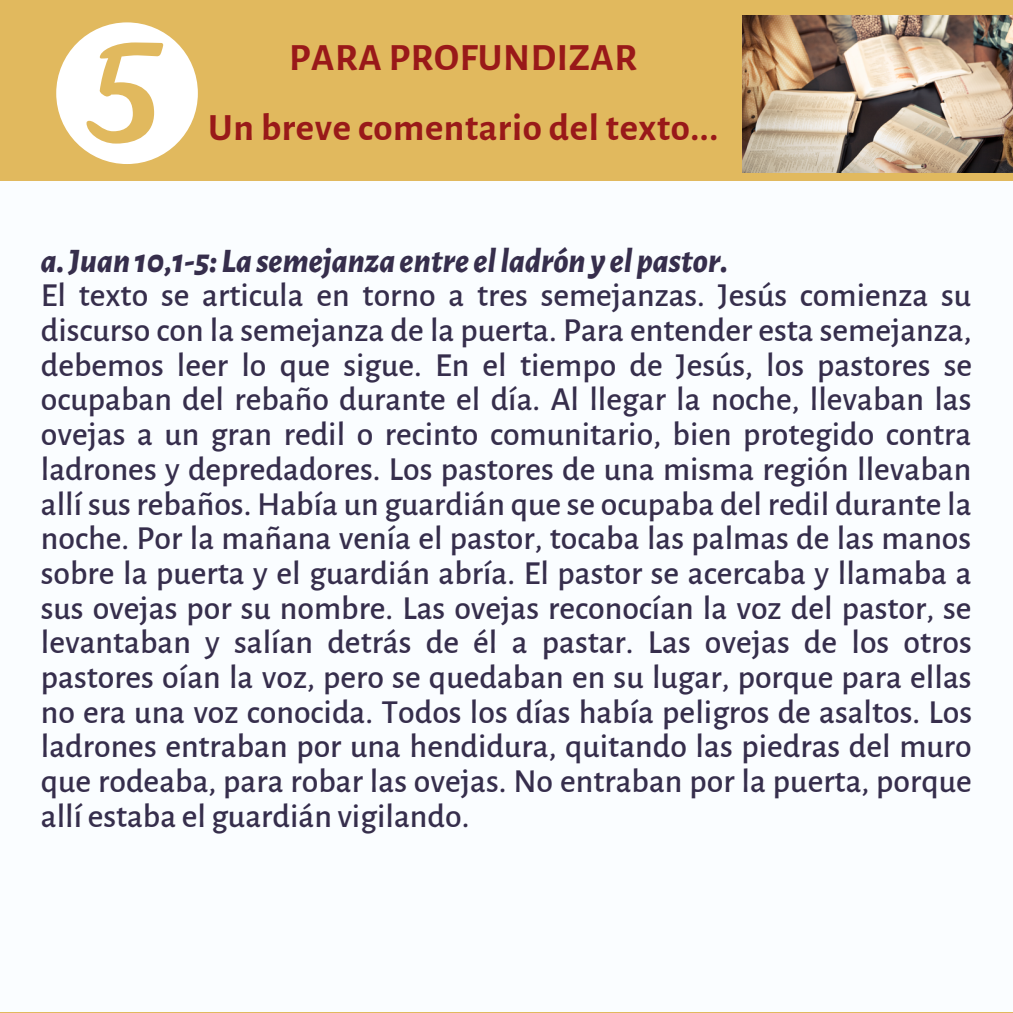
<style>
.page{position:relative;width:1013px;height:1013px;background:#fff}
.page>*{position:absolute;margin:0;border:0;box-sizing:border-box;transform-origin:0 0}
.t1{font:700 38.75px/70.2px "Alegreya Sans";letter-spacing:.015em;color:#991919;text-align:center}
.t2{font:500 33.75px/34.8px "Alegreya Sans";color:#362e4c;text-align:justify}
.t3{font:italic 800 33.75px "Alegreya Sans";color:#362e4c}
</style>
<div class="page">
<div style="left:0;top:0;width:1012px;height:1012px;background:#e1b95e"></div>
<div style="left:0;top:182px;width:1012px;height:829px;background:#fafdff"></div>
<img style="left:742px;top:15px;width:270px;height:158px">
<svg style="left:56px;top:22px;width:142px;height:142px"></svg>
<p class="t1" style="left:208px;top:23px;width:511px">PARA PROFUNDIZAR<br>Un breve comentario del texto...</p>
<p class="t3" style="left:41px;top:244px;width:688px">a.Juan 10,1-5: La semejanza entre elladrón y el pastor.</p>
<p class="t2" style="left:41px;top:279px;width:932px">El texto se articula en torno a tres semejanzas. Jesús comienza su discurso con la semejanza de la puerta. Para entender esta semejanza, debemos leer lo que sigue. En el tiempo de Jesús, los pastores se ocupaban del rebaño durante el día. Al llegar la noche, llevaban las ovejas a un gran redil o recinto comunitario, bien protegido contra ladrones y depredadores. Los pastores de una misma región llevaban allí sus rebaños. Había un guardián que se ocupaba del redil durante la noche. Por la mañana venía el pastor, tocaba las palmas de las manos sobre la puerta y el guardián abría. El pastor se acercaba y llamaba a sus ovejas por su nombre. Las ovejas reconocían la voz del pastor, se levantaban y salían detrás de él a pastar. Las ovejas de los otros pastores oían la voz, pero se quedaban en su lugar, porque para ellas no era una voz conocida. Todos los días había peligros de asaltos. Los ladrones entraban por una hendidura, quitando las piedras del muro que rodeaba, para robar las ovejas. No entraban por la puerta, porque allí estaba el guardián vigilando.</p>
</div>
